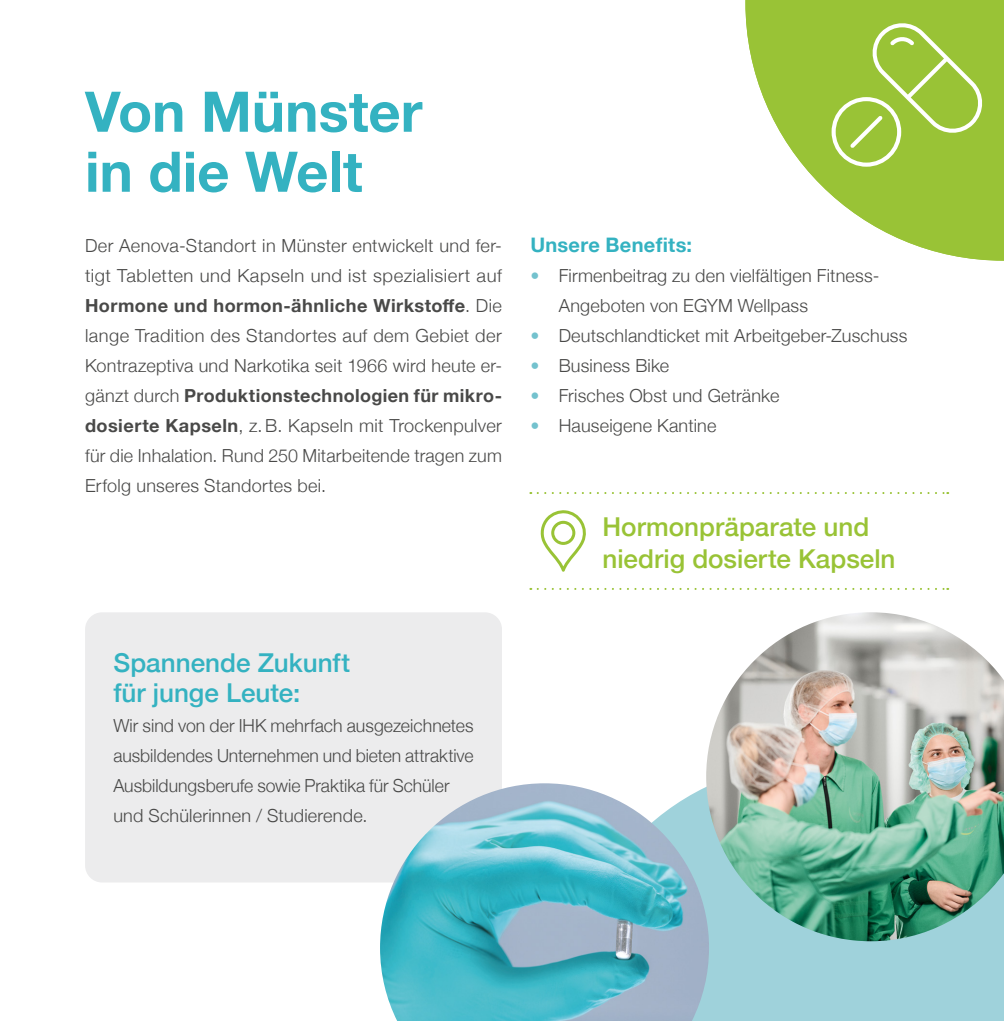
<style>
.page{position:relative;width:1004px;height:1021px;background:#fff}
.page>*{position:absolute;margin:0;border:0;box-sizing:border-box;transform-origin:0 0}
.t1{font:700 56px/60px "Helvetica Neue";color:#34b2c1}
.t2{font:500 26px/32px "Helvetica Neue";color:#99c336}
.t3{font:500 26px/30px "Helvetica Neue";color:#34b2c1}
.t4{font:700 20px "Helvetica Neue";letter-spacing:.015em;color:#34b2c1}
.t5{font:300 18px/30px "Helvetica Neue";letter-spacing:.01em;color:#494948}
.s1{font-weight:700}
.s2{color:#74c2ce}
</style>
<div class="page">
<div style="left:709px;top:941px;width:294px;height:79px;background:#9fd2db"></div>
<img style="left:706px;top:612px;width:297px;height:329px">
<svg style="left:745px;top:0;width:258px;height:261px;fill:#99c336"></svg>
<svg style="left:831px;top:20px;width:154px;height:147px"></svg>
<div style="left:85px;top:612px;width:417px;height:270px;background:#ececed;border-radius:17px"></div>
<img style="left:380px;top:783px;width:329px;height:237px">
<svg style="left:537px;top:492px;width:411px;height:2px"></svg>
<svg style="left:537px;top:588px;width:411px;height:2px"></svg>
<svg style="left:540px;top:510px;width:46px;height:61px"></svg>
<h1 class="t1" style="left:85px;top:83px;width:339px">Von Münster in die Welt</h1>
<p class="t5" style="left:85px;top:229px;width:418px;text-align:justify">Der Aenova-Standort in Münster entwickelt und fer&shy;tigt Tabletten und Kapseln und ist spezialisiert auf <span class="s1">Hormone und hormon-ähnliche Wirkstoffe</span>. Die lange Tradition des Standortes auf dem Gebiet der Kontrazeptiva und Narkotika seit 1966 wird heute er&shy;gänzt durch <span class="s1">Produktionstechnologien für mikro&shy;dosierte Kapseln</span>, z.B. Kapseln mit Trockenpulver für die Inhalation. Rund 250 Mitarbeitende tragen zum Erfolg unseres Standortes bei.</p>
<p class="t4" style="left:530px;top:229px;width:163px">Unsere Benefits:</p>
<p class="t5" style="left:558px;top:259px;width:322px;text-indent:-28px"><span class="s2">•</span> Firmenbeitrag zu den vielfältigen Fitness-<br>Angeboten von EGYM Wellpass</p>
<p class="t5" style="left:530px;top:319px;width:378px"><span class="s2">•</span> Deutschlandticket mit Arbeitgeber-Zuschuss</p>
<p class="t5" style="left:530px;top:349px;width:140px"><span class="s2">•</span> Business Bike</p>
<p class="t5" style="left:530px;top:379px;width:250px"><span class="s2">•</span> Frisches Obst und Getränke</p>
<p class="t5" style="left:530px;top:409px;width:188px"><span class="s2">•</span> Hauseigene Kantine</p>
<h2 class="t3" style="left:113px;top:646px;width:238px">Spannende Zukunft für junge Leute:</h2>
<p class="t5" style="left:113px;top:709px;width:362px">Wir sind von der IHK mehrfach ausgezeichnetes ausbildendes Unternehmen und bieten attraktive Ausbildungsberufe sowie Praktika für Schüler und Schülerinnen / Studierende.</p>
<h2 class="t2" style="left:602px;top:508px;width:294px">Hormonpräparate und niedrig dosierte Kapseln</h2>
</div>
